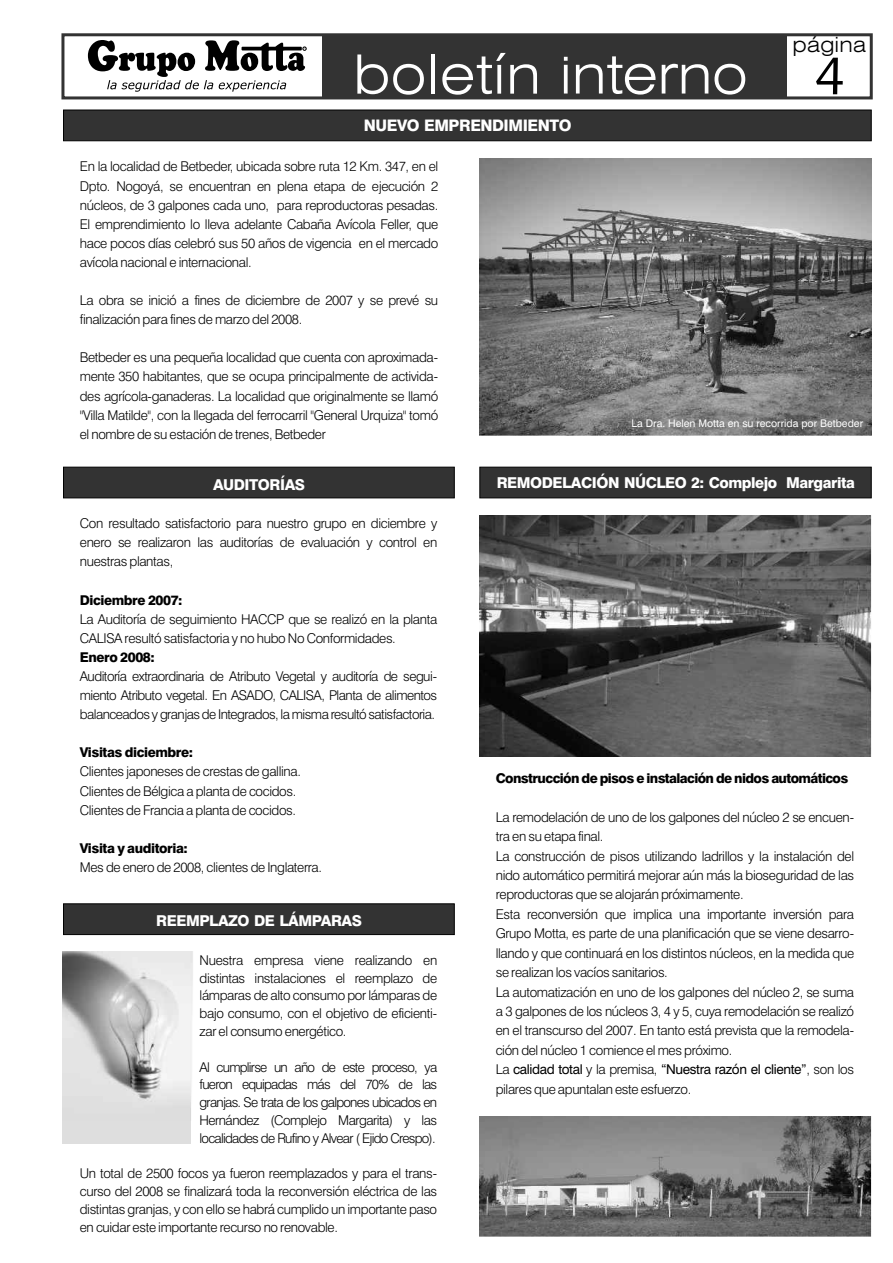
<style>
.page{position:relative;width:893px;height:1263px;background:#fff}
.page>*{position:absolute;margin:0;border:0;box-sizing:border-box;transform-origin:0 0}
.t1{font:300 expanded 54.15px "Swiss 721 BT";letter-spacing:.015em;color:#fff}
.t2{font:53.1px "Humanist 531 BT Roman A";color:#000}
.t3{font:300 expanded 21px "Swiss 721 BT";color:#000}
.t4{font:800 15.9px "Swiss 721 BT";letter-spacing:-.03em;color:#fff}
.t5{font:800 15px "Swiss 721 BT";letter-spacing:-.03em;color:#fff}
.t6{font:300 13.5px/19px "Swiss 721 BT";letter-spacing:-.025em;color:#000;text-align:justify}
.t7{font:800 13.5px "Swiss 721 BT";letter-spacing:-.035em;color:#000}
.t8{font:10.5px "Swiss 721 BT";color:#fff}
.s1{font-weight:400}
</style>
<div class="page">
<div style="left:63px;top:953px;width:128px;height:190px;background:#dedede"></div>
<img style="left:63px;top:952px;width:130px;height:149px">
<svg style="left:61px;top:33px;width:812px;height:67px"></svg>
<div style="left:322px;top:35px;width:464px;height:63px;background:#333"></div>
<svg style="left:564px;top:56px;width:181px;height:39px"></svg>
<svg style="left:88px;top:40px;width:218px;height:52px"></svg>
<img style="left:480px;top:158px;width:391px;height:278px">
<div style="left:63px;top:110px;width:809px;height:31px;background:#333"></div>
<svg style="left:63px;top:467px;width:392px;height:31px;background:#313131"></svg>
<svg style="left:63px;top:903px;width:392px;height:32px;background:#313131"></svg>
<svg style="left:479px;top:467px;width:393px;height:31px;background:#313131"></svg>
<img style="left:480px;top:515px;width:391px;height:241px">
<img style="left:480px;top:1116px;width:391px;height:120px">
<h1 class="t1" style="left:353px;top:52px;width:189px">boletín</h1>
<p class="t4" style="left:364px;top:119px;width:209px">NUEVO EMPRENDIMIENTO</p>
<p class="t6" style="left:80px;top:158px;width:360px">En la localidad de Betbeder, ubicada sobre ruta 12 Km. 347, en el Dpto. Nogoyá, se encuentran en plena etapa de ejecución 2 núcleos, de 3 galpones cada uno, para reproductoras pesadas.<br>El emprendimiento lo lleva adelante Cabaña Avícola Feller, que hace pocos días celebró sus 50 años de vigencia en el mercado avícola nacional e internacional.</p>
<p class="t6" style="left:80px;top:292px;width:360px">La obra se inició a fines de diciembre de 2007 y se prevé su finalización para fines de marzo del 2008.</p>
<p class="t6" style="left:80px;top:349px;width:360px">Betbeder es una pequeña localidad que cuenta con aproximada&shy;mente 350 habitantes, que se ocupa principalmente de activida&shy;des agrícola-ganaderas. La localidad que originalmente se llamó "Villa Matilde", con la llegada del ferrocarril "General Urquiza" tomó el nombre de su estación de trenes, Betbeder</p>
<h3 class="t3" style="left:792px;top:36px;width:75px">página</h3>
<h2 class="t2" style="left:815px;top:54px;width:31px">4</h2>
<p class="t8" style="left:632px;top:419px;width:233px">La Dra. Helen Motta en su recorrida por Betbeder</p>
<p class="t5" style="left:213px;top:478px;width:93px">AUDITORÍAS</p>
<p class="t5" style="left:497px;top:477px;width:360px">REMODELACIÓN NÚCLEO 2: Complejo Margarita</p>
<p class="t6" style="left:80px;top:515px;width:359px">Con resultado satisfactorio para nuestro grupo en diciembre y enero se realizaron las auditorías de evaluación y control en nuestras plantas,</p>
<p class="t7" style="left:80px;top:594px;width:104px">Diciembre 2007:</p>
<p class="t6" style="left:80px;top:611px;width:359px">La Auditoría de seguimiento HACCP que se realizó en la planta<br>CALISA resultó satisfactoria y no hubo No Conformidades.</p>
<p class="t7" style="left:80px;top:651px;width:76px">Enero 2008:</p>
<p class="t6" style="left:80px;top:668px;width:359px">Auditoría extraordinaria de Atributo Vegetal y auditoría de segui&shy;miento Atributo vegetal. En ASADO, CALISA, Planta de alimentos balanceados y granjas de Integrados, la misma resultó satisfactoria.</p>
<p class="t7" style="left:80px;top:747px;width:115px">Visitas diciembre:</p>
<p class="t6" style="left:80px;top:763px;width:223px;text-align:left">Clientes japoneses de crestas de gallina.<br>Clientes de Bélgica a planta de cocidos.<br>Clientes de Francia a planta de cocidos.</p>
<p class="t7" style="left:80px;top:842px;width:110px">Visita y auditoria:</p>
<p class="t6" style="left:80px;top:859px;width:244px">Mes de enero de 2008, clientes de Inglaterra.</p>
<p class="t5" style="left:156px;top:915px;width:207px">REEMPLAZO DE LÁMPARAS</p>
<p class="t6" style="left:200px;top:952px;width:239px;line-height:17.9px">Nuestra empresa viene realizando en distintas instalaciones el reemplazo de lámparas de alto consumo por lámparas de bajo consumo, con el objetivo de eficienti&shy;zar el consumo energético.</p>
<p class="t6" style="left:200px;top:1059px;width:239px;line-height:17.9px">Al cumplirse un año de este proceso, ya fueron equipadas más del 70% de las granjas. Se trata de los galpones ubicados en Hernández (Complejo Margarita) y las localidades de Rufino y Alvear ( Ejido Crespo).</p>
<p class="t6" style="left:80px;top:1166px;width:359px;line-height:17.9px">Un total de 2500 focos ya fueron reemplazados y para el trans&shy;curso del 2008 se finalizará toda la reconversión eléctrica de las distintas granjas, y con ello se habrá cumplido un importante paso en cuidar este importante recurso no renovable.</p>
<p class="t7" style="left:496px;top:772px;width:354px">Construcción de pisos e instalación de nidos automáticos</p>
<p class="t6" style="left:496px;top:808px;width:360px;text-align:left">La remodelación de uno de los galpones del núcleo 2 se encuen&shy;tra en su etapa final.<br>La construcción de pisos utilizando ladrillos y la instalación del nido automático permitirá mejorar aún más la bioseguridad de las reproductoras que se alojarán próximamente.<br>Esta reconversión que implica una importante inversión para Grupo Motta, es parte de una planificación que se viene desarro&shy;llando y que continuará en los distintos núcleos, en la medida que se realizan los vacíos sanitarios.<br>La automatización en uno de los galpones del núcleo 2, se suma a 3 galpones de los núcleos 3, 4 y 5, cuya remodelación se realizó en el transcurso del 2007. En tanto está prevista que la remodela&shy;ción del núcleo 1 comience el mes próximo.<br>La <span class="s1">calidad total</span> y la premisa, <span class="s1">“Nuestra razón el cliente”</span>, son los pilares que apuntalan este esfuerzo.</p>
</div>
